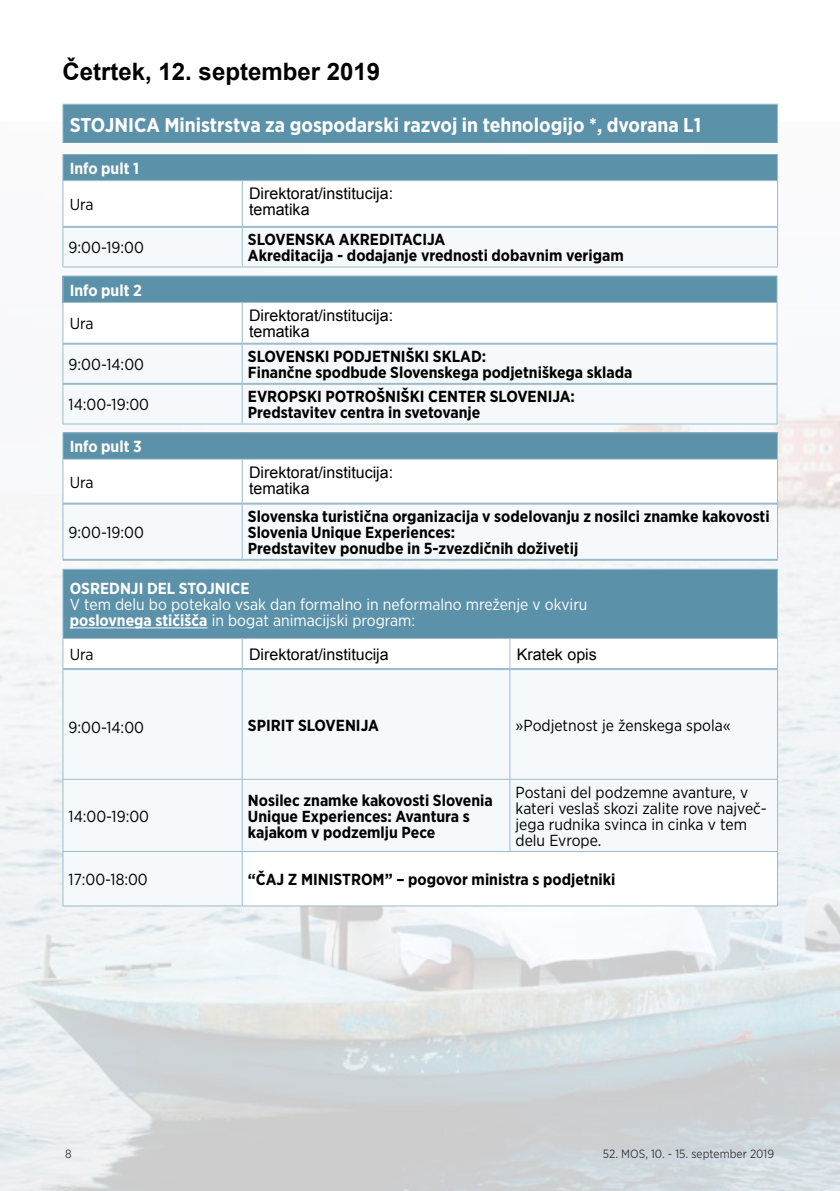
<style>
.page{position:relative;width:840px;height:1191px;background:#fff}
.page>*{position:absolute;margin:0;border:0;box-sizing:border-box;transform-origin:0 0}
.t1{font:700 24px "Arial";color:#000}
.t2{font:700 20px "Gotham Narrow";color:#fff}
.t3{font:700 16px/16px "Gotham Narrow";color:#000}
.t4{font:16px/16px "Gotham Narrow";color:#000}
.t5{font:16px/16px "Arial";color:#000}
.t6{font:16px/16px "Gotham Narrow";color:#fff}
.t7{font:700 16px "Gotham Narrow";color:#fff}
.t8{font:12px "Gotham Narrow";color:#3e3d40}
.s1{font-weight:700}
</style>
<div class="page">
<img style="left:0;top:122px;width:839px;height:1069px">
<svg style="left:63px;top:105px;width:714px;height:49px;fill:#5b92a9"></svg>
<hr style="left:62px;top:104px;width:180px;height:1px;background:#9bbccc">
<hr style="left:62px;top:105px;width:1px;height:38px;background:#9bbccc">
<hr style="left:242px;top:104px;width:535px;height:1px;background:#9bbccc">
<hr style="left:776px;top:105px;width:1px;height:38px;background:#9bbccc">
<svg style="left:62px;top:154px;width:715px;height:113px"></svg>
<hr style="left:63px;top:266px;width:179px;height:1px;background:#9bbccc">
<hr style="left:242px;top:266px;width:535px;height:1px;background:#9bbccc">
<hr style="left:63px;top:180px;width:179px;height:1px;background:#9bbccc">
<hr style="left:63px;top:181px;width:1px;height:46px;background:#9bbccc">
<hr style="left:242px;top:180px;width:535px;height:1px;background:#9bbccc">
<hr style="left:776px;top:181px;width:1px;height:46px;background:#9bbccc">
<hr style="left:63px;top:226px;width:179px;height:2px;background:#9bbccc">
<hr style="left:242px;top:226px;width:534px;height:2px;background:#9bbccc">
<div style="left:64px;top:345px;width:712px;height:79px;background:#f6f9fb"></div>
<hr style="left:63px;top:343px;width:179px;height:2px;background:#9bbccc">
<hr style="left:242px;top:343px;width:534px;height:2px;background:#9bbccc">
<hr style="left:63px;top:383px;width:179px;height:2px;background:#9bbccc">
<hr style="left:242px;top:383px;width:534px;height:2px;background:#9bbccc">
<hr style="left:63px;top:344px;width:1px;height:40px;background:#9bbccc">
<hr style="left:242px;top:344px;width:1px;height:40px;background:#9bbccc">
<hr style="left:776px;top:344px;width:1px;height:40px;background:#9bbccc">
<hr style="left:63px;top:384px;width:1px;height:40px;background:#9bbccc">
<hr style="left:242px;top:384px;width:1px;height:40px;background:#9bbccc">
<hr style="left:776px;top:384px;width:1px;height:40px;background:#9bbccc">
<hr style="left:63px;top:424px;width:179px;height:1px;background:#9bbccc">
<hr style="left:242px;top:424px;width:534px;height:1px;background:#9bbccc">
<hr style="left:62px;top:275px;width:180px;height:1px;background:#9bbccc">
<hr style="left:242px;top:275px;width:535px;height:1px;background:#9bbccc">
<svg style="left:62px;top:276px;width:715px;height:68px"></svg>
<hr style="left:63px;top:302px;width:179px;height:1px;background:#9bbccc">
<hr style="left:63px;top:303px;width:1px;height:41px;background:#9bbccc">
<hr style="left:242px;top:302px;width:534px;height:1px;background:#9bbccc">
<hr style="left:776px;top:303px;width:1px;height:41px;background:#9bbccc">
<div style="left:64px;top:504px;width:712px;height:55px;background:#f6f9fb"></div>
<hr style="left:63px;top:502px;width:179px;height:2px;background:#9bbccc">
<hr style="left:242px;top:502px;width:534px;height:2px;background:#9bbccc">
<hr style="left:63px;top:559px;width:179px;height:2px;background:#9bbccc">
<hr style="left:242px;top:559px;width:535px;height:2px;background:#9bbccc">
<hr style="left:63px;top:503px;width:1px;height:56px;background:#9bbccc">
<hr style="left:242px;top:503px;width:1px;height:56px;background:#9bbccc">
<hr style="left:776px;top:503px;width:1px;height:56px;background:#9bbccc">
<hr style="left:62px;top:432px;width:180px;height:1px;background:#9bbccc">
<hr style="left:242px;top:432px;width:535px;height:1px;background:#9bbccc">
<svg style="left:62px;top:433px;width:715px;height:70px"></svg>
<hr style="left:63px;top:459px;width:179px;height:1px;background:#9bbccc">
<hr style="left:63px;top:459px;width:1px;height:44px;background:#9bbccc">
<hr style="left:242px;top:459px;width:535px;height:1px;background:#9bbccc">
<hr style="left:776px;top:459px;width:1px;height:44px;background:#9bbccc">
<div style="left:63px;top:569px;width:714px;height:69px;background:#5b92a9"></div>
<svg style="left:64px;top:639px;width:712px;height:29px"></svg>
<svg style="left:64px;top:670px;width:712px;height:235px;fill:#f6f9fb"></svg>
<hr style="left:63px;top:851px;width:179px;height:1px;background:#9bbccc">
<hr style="left:242px;top:851px;width:267px;height:1px;background:#9bbccc">
<hr style="left:509px;top:851px;width:268px;height:1px;background:#9bbccc">
<hr style="left:63px;top:668px;width:179px;height:2px;background:#9bbccc">
<hr style="left:242px;top:668px;width:267px;height:2px;background:#9bbccc">
<hr style="left:510px;top:668px;width:266px;height:2px;background:#9bbccc">
<hr style="left:242px;top:638px;width:1px;height:31px;background:#9bbccc">
<hr style="left:63px;top:669px;width:1px;height:110px;background:#9bbccc">
<hr style="left:242px;top:669px;width:1px;height:110px;background:#9bbccc">
<hr style="left:509px;top:669px;width:1px;height:110px;background:#9bbccc">
<hr style="left:776px;top:669px;width:1px;height:110px;background:#9bbccc">
<hr style="left:63px;top:779px;width:179px;height:1px;background:#9bbccc">
<hr style="left:63px;top:779px;width:1px;height:72px;background:#9bbccc">
<hr style="left:242px;top:779px;width:267px;height:1px;background:#9bbccc">
<hr style="left:242px;top:779px;width:1px;height:72px;background:#9bbccc">
<hr style="left:509px;top:779px;width:268px;height:1px;background:#9bbccc">
<hr style="left:509px;top:779px;width:1px;height:72px;background:#9bbccc">
<hr style="left:776px;top:779px;width:1px;height:72px;background:#9bbccc">
<hr style="left:63px;top:851px;width:1px;height:54px;background:#9bbccc">
<hr style="left:242px;top:851px;width:1px;height:54px;background:#9bbccc">
<hr style="left:776px;top:851px;width:1px;height:54px;background:#9bbccc">
<hr style="left:63px;top:905px;width:179px;height:1px;background:#9bbccc">
<hr style="left:242px;top:905px;width:267px;height:1px;background:#9bbccc">
<hr style="left:509px;top:905px;width:268px;height:1px;background:#9bbccc">
<hr style="left:62px;top:569px;width:180px;height:1px;background:#9bbccc">
<hr style="left:62px;top:570px;width:1px;height:68px;background:#9bbccc">
<hr style="left:242px;top:569px;width:267px;height:1px;background:#9bbccc">
<hr style="left:509px;top:569px;width:268px;height:1px;background:#9bbccc">
<hr style="left:776px;top:570px;width:1px;height:68px;background:#9bbccc">
<hr style="left:63px;top:638px;width:179px;height:1px;background:#9bbccc">
<hr style="left:63px;top:638px;width:1px;height:31px;background:#9bbccc">
<hr style="left:242px;top:638px;width:267px;height:1px;background:#9bbccc">
<hr style="left:509px;top:638px;width:268px;height:1px;background:#9bbccc">
<hr style="left:509px;top:638px;width:1px;height:31px;background:#9bbccc">
<hr style="left:776px;top:638px;width:1px;height:31px;background:#9bbccc">
<hr style="left:70px;top:627px;width:137px;height:1px;background:#fff">
<h1 class="t1" style="left:62px;top:56px;width:319px">Četrtek, 12. september 2019</h1>
<p class="t2" style="left:70px;top:112px;width:632px">STOJNICA Ministrstva za gospodarski razvoj in tehnologijo *, dvorana L1</p>
<p class="t7" style="left:70px;top:158px;width:71px">Info pult 1</p>
<p class="t4" style="left:70px;top:196px;width:25px">Ura</p>
<p class="t5" style="left:249px;top:186px;width:146px">Direktorat/institucija: tematika</p>
<p class="t4" style="left:69px;top:239px;width:77px">9:00-19:00</p>
<p class="t3" style="left:248px;top:231px;width:377px">SLOVENSKA AKREDITACIJA<br>Akreditacija - dodajanje vrednosti dobavnim verigam</p>
<p class="t7" style="left:70px;top:280px;width:74px">Info pult 2</p>
<p class="t4" style="left:70px;top:315px;width:25px">Ura</p>
<p class="t5" style="left:249px;top:307px;width:146px">Direktorat/institucija: tematika</p>
<p class="t4" style="left:69px;top:356px;width:77px">9:00-14:00</p>
<p class="t3" style="left:248px;top:348px;width:386px">SLOVENSKI PODJETNIŠKI SKLAD:<br>Finančne spodbude Slovenskega podjetniškega sklada</p>
<p class="t4" style="left:69px;top:396px;width:82px">14:00-19:00</p>
<p class="t3" style="left:248px;top:388px;width:328px">EVROPSKI POTROŠNIŠKI CENTER SLOVENIJA:<br>Predstavitev centra in svetovanje</p>
<p class="t7" style="left:70px;top:436px;width:73px">Info pult 3</p>
<p class="t4" style="left:70px;top:474px;width:25px">Ura</p>
<p class="t5" style="left:249px;top:464px;width:146px">Direktorat/institucija: tematika</p>
<p class="t4" style="left:69px;top:524px;width:77px">9:00-19:00</p>
<p class="t3" style="left:248px;top:508px;width:523px">Slovenska turistična organizacija v sodelovanju z nosilci znamke kakovosti<br>Slovenia Unique Experiences:<br>Predstavitev ponudbe in 5-zvezdičnih doživetij</p>
<p class="t7" style="left:70px;top:578px;width:181px">OSREDNJI DEL STOJNICE</p>
<p class="t6" style="left:70px;top:596px;width:519px">V tem delu bo potekalo vsak dan formalno in neformalno mreženje v okviru <span class="s1">poslovnega stičišča</span> in bogat animacijski program:</p>
<p class="t4" style="left:70px;top:646px;width:25px">Ura</p>
<p class="t5" style="left:249px;top:646px;width:141px">Direktorat/institucija</p>
<p class="t5" style="left:516px;top:646px;width:82px">Kratek opis</p>
<p class="t4" style="left:69px;top:719px;width:77px">9:00-14:00</p>
<p class="t3" style="left:248px;top:717px;width:132px">SPIRIT SLOVENIJA</p>
<p class="t4" style="left:515px;top:716px;width:217px">»Podjetnost je ženskega spola«</p>
<p class="t4" style="left:69px;top:808px;width:82px">14:00-19:00</p>
<p class="t3" style="left:248px;top:792px;width:246px">Nosilec znamke kakovosti Slovenia<br>Unique Experiences: Avantura s kajakom v podzemlju Pece</p>
<p class="t4" style="left:515px;top:784px;width:252px">Postani del podzemne avanture, v kateri veslaš skozi zalite rove največ&shy;jega rudnika svinca in cinka v tem delu Evrope.</p>
<p class="t4" style="left:69px;top:871px;width:81px">17:00-18:00</p>
<p class="t3" style="left:248px;top:871px;width:369px">“ČAJ Z MINISTROM” – pogovor ministra s podjetniki</p>
<p class="t8" style="left:65px;top:1146px;width:8px">8</p>
<p class="t8" style="left:602px;top:1146px;width:172px">52. MOS, 10. - 15. september 2019</p>
</div>
